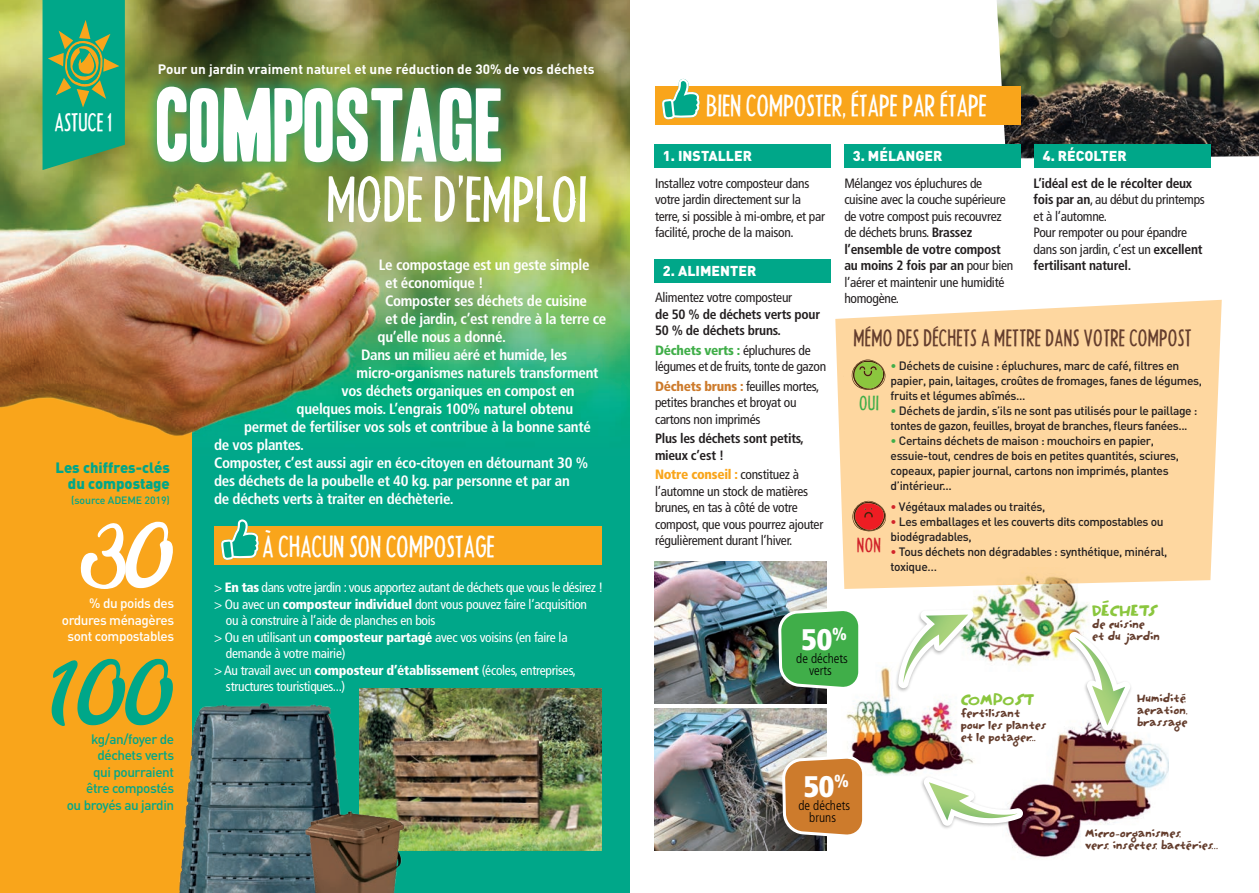
<style>
.page{position:relative;width:1259px;height:893px;background:#fff}
.page>*{position:absolute;margin:0;border:0;box-sizing:border-box;transform-origin:0 0}
.t1{font:90px "Headline One HPLHS";color:#fff}
.t2{font:64.2px "Dopestyle";color:#00a789}
.t3{font:64.2px "Dopestyle";color:#fff}
.t4{font:57px "Headline Two HPLHS";letter-spacing:.025em;color:#fff}
.t5{font:900 condensed 29.7px "Frutiger";color:#fff}
.t6{font:27px "Headline Two HPLHS";letter-spacing:.025em;color:#fff}
.t7{font:22.5px "Headline Two HPLHS";letter-spacing:.025em;color:#fff}
.t8{font:21px "Headline Two HPLHS";letter-spacing:.04em;color:#653e2e}
.t9{font:18px "Headline Two HPLHS";color:#40ae49}
.t10{font:18px "Headline Two HPLHS";color:#d1232a}
.t11{font:16.5px "Hasty Pudding";color:#8bc63e}
.t12{font:700 condensed 15px "Frutiger";letter-spacing:-.02em;color:#fff}
.t13{font:900 14.85px/16px "DIN";color:#00a789;text-align:right}
.t14{font:900 14.25px "DIN";color:#fff}
.t15{font:condensed 13.5px/16.5px "Frutiger";letter-spacing:-.02em;color:#231f20}
.t16{font:condensed 13.5px "Frutiger";letter-spacing:-.02em;color:#fff}
.t17{font:700 condensed 13.5px/16.5px "Frutiger";letter-spacing:-.02em;color:#231f20}
.t18{font:500 13.5px/16.5px "DIN";letter-spacing:-.03em;color:#00a789;text-align:right}
.t19{font:700 13.5px "DIN";color:#fff}
.t20{font:500 13.5px/16.5px "DIN";letter-spacing:-.03em;color:#fff;text-align:right}
.t21{font:300 condensed 13.2px/11.6px "Frutiger";color:#000;text-align:center}
.t22{font:500 12px/15px "DIN";letter-spacing:-.03em;color:#231f20}
.t23{font:12px/12px "Hasty Pudding";color:#653e2e}
.t24{font:500 10.5px "DIN";letter-spacing:-.01em;color:#00a789}
.s1{font-weight:900}
.s2{font-weight:900;color:#40ae49}
.s3{font-weight:900;color:#cd7b2c}
.s4{font-weight:900;color:#f9a51b}
.s5{font-weight:700}
.s6{color:#40ae49}
.s7{color:#d1232a}
</style>
<div class="page">
<div style="left:0;top:0;width:629px;height:893px;background:#00a789"></div>
<img style="left:0;top:0;width:629px;height:459px">
<div style="left:0;top:389px;width:191px;height:504px;background:#f9a51b"></div>
<div style="left:144px;top:74px;width:370px;height:101px;background:#00a789;opacity:.75"></div>
<svg style="left:43px;top:0;width:82px;height:170px"></svg>
<div style="left:214px;top:526px;width:387px;height:39px;background:#f9a51b"></div>
<svg style="left:221px;top:519px;width:38px;height:41px"></svg>
<img style="left:360px;top:689px;width:241px;height:161px">
<img style="left:179px;top:702px;width:220px;height:191px">
<div style="left:654px;top:144px;width:176px;height:24px;background:#00a789"></div>
<div style="left:654px;top:259px;width:176px;height:24px;background:#00a789"></div>
<img style="left:654px;top:709px;width:172px;height:141px">
<img style="left:654px;top:561px;width:172px;height:142px">
<img style="left:990px;top:0;width:269px;height:163px">
<div style="left:844px;top:144px;width:176px;height:24px;background:#00a789"></div>
<svg style="left:777px;top:609px;width:82px;height:83px;background:#53ac5c"></svg>
<img style="left:297px;top:799px;width:114px;height:94px">
<div style="left:1034px;top:144px;width:176px;height:24px;background:#00a789"></div>
<svg style="left:835px;top:300px;width:386px;height:289px;background:#fed9a6"></svg>
<svg style="left:850px;top:359px;width:37px;height:31px"></svg>
<svg style="left:843px;top:370px;width:1px;height:19px"></svg>
<img style="left:952px;top:567px;width:144px;height:99px">
<img style="left:1030px;top:741px;width:138px;height:117px">
<img style="left:841px;top:662px;width:133px;height:113px">
<img style="left:1044px;top:627px;width:99px;height:114px">
<svg style="left:1068px;top:631px;width:62px;height:100px"></svg>
<img style="left:1052px;top:741px;width:7px;height:7px">
<img style="left:889px;top:605px;width:93px;height:90px">
<svg style="left:898px;top:609px;width:75px;height:79px"></svg>
<img style="left:1030px;top:740px;width:22px;height:56px">
<img style="left:904px;top:766px;width:126px;height:92px">
<svg style="left:923px;top:777px;width:100px;height:49px"></svg>
<svg style="left:851px;top:501px;width:36px;height:31px"></svg>
<img style="left:0;top:385px;width:629px;height:70px">
<svg style="left:780px;top:756px;width:86px;height:84px;background:#ca8c52"></svg>
<div style="left:655px;top:86px;width:365px;height:38px;background:#f9a51b"></div>
<svg style="left:662px;top:79px;width:38px;height:40px"></svg>
<p class="t19" style="left:158px;top:60px;width:438px">Pour un jardin vraiment naturel et une réduction de 30% de vos déchets</p>
<h1 class="t1" style="left:156px;top:82px;width:349px">COMPOSTAGE</h1>
<h3 class="t4" style="left:328px;top:166px;width:261px">MODE D’EMPLOI</h3>
<p class="t12" style="left:379px;top:255px;width:212px">Le compostage est un geste simple</p>
<p class="t12" style="left:385px;top:273px;width:100px">et économique !</p>
<p class="t12" style="left:385px;top:291px;width:203px">Composter ses déchets de cuisine</p>
<p class="t12" style="left:385px;top:309px;width:223px">et de jardin, c’est rendre à la terre ce</p>
<p class="t12" style="left:378px;top:327px;width:130px">qu’elle nous a donné.</p>
<p class="t12" style="left:361px;top:345px;width:208px">Dans un milieu aéré et humide, les</p>
<p class="t12" style="left:357px;top:363px;width:243px">micro-organismes naturels transforment</p>
<p class="t12" style="left:342px;top:381px;width:235px">vos déchets organiques en compost en</p>
<p class="t12" style="left:297px;top:399px;width:278px">quelques mois. L’engrais 100% naturel obtenu</p>
<p class="t12" style="left:244px;top:417px;width:348px">permet de fertiliser vos sols et contribue à la bonne santé</p>
<p class="t12" style="left:214px;top:435px;width:92px">de vos plantes.</p>
<p class="t12" style="left:214px;top:453px;width:376px">Composter, c’est aussi agir en éco-citoyen en détournant 30 %</p>
<p class="t12" style="left:214px;top:471px;width:357px">des déchets de la poubelle et 40 kg. par personne et par an</p>
<p class="t12" style="left:214px;top:489px;width:241px">de déchets verts à traiter en déchèterie.</p>
<h3 class="t7" style="left:55px;top:109px;width:58px">ASTUCE 1</h3>
<p class="t13" style="left:55px;top:458px;width:116px">Les chiffres-clés du compostage</p>
<p class="t24" style="left:71px;top:493px;width:100px">(source ADEME 2019)</p>
<h2 class="t3" style="left:79px;top:501px;width:97px">30</h2>
<p class="t20" style="left:62px;top:595px;width:114px">% du poids des ordures ménagères sont compostables</p>
<h2 class="t2" style="left:50px;top:638px;width:126px">100</h2>
<p class="t18" style="left:67px;top:730px;width:109px">kg/an/foyer de déchets verts<br>qui pourraient être compostés<br>ou broyés au jardin</p>
<h3 class="t6" style="left:263px;top:530px;width:233px">A CHACUN SON COMPOSTAGE</h3>
<p class="t16" style="left:214px;top:580px;width:391px">&gt; <span class="s1">En tas</span> dans votre jardin : vous apportez autant de déchets que vous le désirez !</p>
<p class="t16" style="left:214px;top:596px;width:374px">&gt; Ou avec un <span class="s1">composteur individuel</span> dont vous pouvez faire l’acquisition</p>
<p class="t16" style="left:226px;top:613px;width:211px">ou à construire à l’aide de planches en bois</p>
<p class="t16" style="left:214px;top:629px;width:355px">&gt; Ou en utilisant un <span class="s1">composteur partagé</span> avec vos voisins (en faire la</p>
<p class="t16" style="left:226px;top:646px;width:121px">demande à votre mairie)</p>
<p class="t16" style="left:214px;top:662px;width:363px">&gt; Au travail avec un <span class="s1">composteur d’établissement</span> (écoles, entreprises,</p>
<p class="t16" style="left:226px;top:679px;width:121px">structures touristiques...)</p>
<h3 class="t6" style="left:707px;top:90px;width:281px">BIEN COMPOSTER, ÉTAPE PAR ÉTAPE</h3>
<p class="t14" style="left:663px;top:147px;width:90px">1. INSTALLER</p>
<p class="t14" style="left:853px;top:147px;width:91px">3. MÉLANGER</p>
<p class="t14" style="left:1042px;top:147px;width:86px">4. RÉCOLTER</p>
<p class="t15" style="left:655px;top:175px;width:172px">Installez votre composteur dans votre jardin directement sur la terre, si possible à mi-ombre, et par facilité, proche de la maison.</p>
<p class="t14" style="left:663px;top:261px;width:95px">2. ALIMENTER</p>
<p class="t15" style="left:655px;top:290px;width:139px">Alimentez votre composteur</p>
<p class="t17" style="left:655px;top:306px;width:167px">de 50 % de déchets verts pour<br>50 % de déchets bruns.</p>
<p class="t15" style="left:655px;top:342px;width:173px"><span class="s2">Déchets verts :</span> épluchures de légumes et de fruits, tonte de gazon</p>
<p class="t15" style="left:655px;top:378px;width:166px"><span class="s3">Déchets bruns :</span> feuilles mortes, petites branches et broyat ou cartons non imprimés</p>
<p class="t17" style="left:655px;top:430px;width:151px">Plus les déchets sont petits, mieux c’est !</p>
<p class="t15" style="left:655px;top:466px;width:170px"><span class="s4">Notre conseil :</span> constituez à l’automne un stock de matières brunes, en tas à côté de votre compost, que vous pourrez ajouter régulièrement durant l’hiver.</p>
<p class="t15" style="left:844px;top:175px;width:170px">Mélangez vos épluchures de cuisine avec la couche supérieure de votre compost puis recouvrez de déchets bruns. <span class="s5">Brassez l’ensemble de votre compost au moins 2 fois par an</span> pour bien l’aérer et maintenir une humidité homogène.</p>
<p class="t15" style="left:1033px;top:175px;width:173px"><span class="s5">L’idéal est de le récolter deux fois par an</span>, au début du printemps et à l’automne.<br>Pour rempoter ou pour épandre dans son jardin, c’est un <span class="s5">excellent fertilisant naturel.</span></p>
<h3 class="t8" style="left:854px;top:326px;width:339px">MÉMO DES DÉCHETS À METTRE DANS VOTRE COMPOST</h3>
<p class="t22" style="left:890px;top:358px;width:313px"><span class="s6">•</span> Déchets de cuisine : épluchures, marc de café, filtres en papier, pain, laitages, croûtes de fromages, fanes de légumes, fruits et légumes abîmés...</p>
<p class="t22" style="left:890px;top:403px;width:308px"><span class="s6">•</span> Déchets de jardin, s’ils ne sont pas utilisés pour le paillage : tontes de gazon, feuilles, broyat de branches, fleurs fanées...</p>
<p class="t22" style="left:890px;top:433px;width:290px"><span class="s6">•</span> Certains déchets de maison : mouchoirs en papier, essuie-tout, cendres de bois en petites quantités, sciures, copeaux, papier journal, cartons non imprimés, plantes d’intérieur...</p>
<p class="t22" style="left:890px;top:499px;width:156px"><span class="s7">•</span> Végétaux malades ou traités,</p>
<p class="t22" style="left:890px;top:514px;width:274px"><span class="s7">•</span> Les emballages et les couverts dits compostables ou biodégradables,</p>
<p class="t22" style="left:890px;top:544px;width:278px"><span class="s7">•</span> Tous déchets non dégradables : synthétique, minéral, toxique…</p>
<h3 class="t9" style="left:859px;top:392px;width:21px">OUI</h3>
<h3 class="t10" style="left:857px;top:534px;width:25px">NON</h3>
<h3 class="t5" style="left:801px;top:621px;width:47px">50<sup>%</sup></h3>
<p class="t21" style="left:796px;top:653px;width:53px">de déchets verts</p>
<h3 class="t5" style="left:803px;top:768px;width:47px">50<sup>%</sup></h3>
<p class="t21" style="left:798px;top:800px;width:53px">de déchets bruns</p>
<p class="t11" style="left:961px;top:691px;width:74px">COMPOST</p>
<p class="t23" style="left:961px;top:708px;width:87px">fertilisant pour les plantes et le potager...</p>
<p class="t11" style="left:1092px;top:602px;width:66px">DECHETS</p>
<p class="t23" style="left:1092px;top:620px;width:69px">de cuisine et du jardin</p>
<p class="t23" style="left:1137px;top:694px;width:53px">Humidite, aeration, brassage</p>
<p class="t23" style="left:1085px;top:829px;width:135px">Micro-organismes,<br>vers, insectes, bacteries...</p>
</div>
